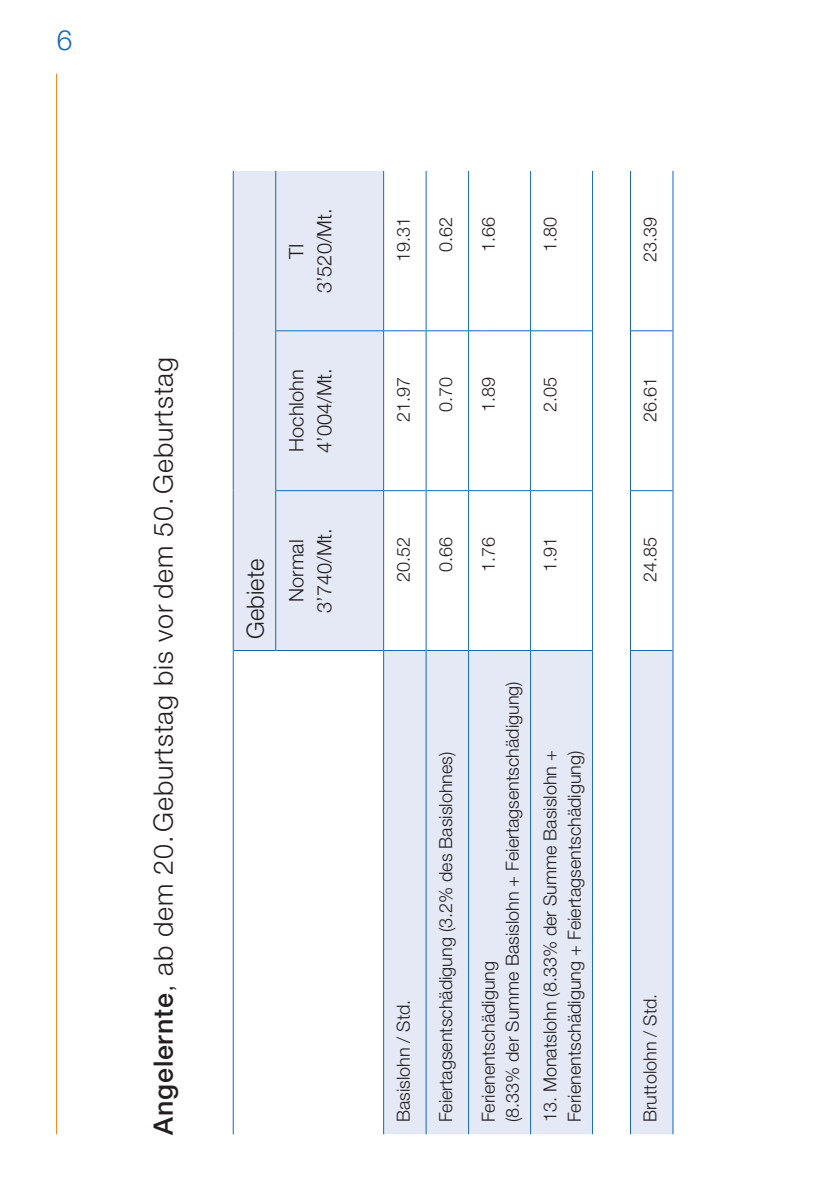
<style>
.page{position:relative;width:840px;height:1191px;background:#fff}
.page>*{position:absolute;margin:0;border:0;box-sizing:border-box;transform-origin:0 0}
.t1{font:300 28px "Helvetica Neue";color:#1768b4}
.t2{font:300 26.8px "Helvetica Neue";letter-spacing:.03em;color:#231f20}
.t3{font:300 23.8px "Helvetica Neue";color:#231f20}
.t4{font:300 20px/28px "Helvetica Neue";color:#231f20;text-align:center}
.t5{font:300 18px/24px "Helvetica Neue";color:#231f20}
.s1{font-weight:500}
.s2{font-family:"Helvetica Neue LT Std"}
</style>
<div class="page">
<hr style="left:56px;top:74px;width:1px;height:1060px;background:#f58220">
<svg style="left:234px;top:171px;width:438px;height:963px"></svg>
<hr style="left:233px;top:650px;width:1px;height:484px;background:#1768b4">
<hr style="left:233px;top:490px;width:1px;height:160px;background:#1768b4">
<hr style="left:233px;top:650px;width:42px;height:1px;background:#1768b4">
<hr style="left:233px;top:331px;width:1px;height:159px;background:#1768b4">
<hr style="left:233px;top:171px;width:1px;height:160px;background:#1768b4">
<hr style="left:275px;top:490px;width:1px;height:161px;background:#1768b4">
<hr style="left:276px;top:650px;width:107px;height:1px;background:#1768b4">
<hr style="left:275px;top:331px;width:1px;height:159px;background:#1768b4">
<hr style="left:275px;top:171px;width:1px;height:160px;background:#1768b4">
<hr style="left:276px;top:330px;width:107px;height:1px;background:#1768b4">
<hr style="left:276px;top:490px;width:107px;height:1px;background:#1768b4">
<hr style="left:383px;top:650px;width:1px;height:484px;background:#1768b4">
<hr style="left:383px;top:490px;width:1px;height:160px;background:#1768b4">
<hr style="left:383px;top:331px;width:1px;height:159px;background:#1768b4">
<hr style="left:384px;top:490px;width:41px;height:1px;background:#1768b4">
<hr style="left:383px;top:171px;width:1px;height:160px;background:#1768b4">
<hr style="left:426px;top:490px;width:42px;height:1px;background:#1768b4">
<hr style="left:468px;top:650px;width:1px;height:484px;background:#1768b4">
<hr style="left:468px;top:490px;width:1px;height:160px;background:#1768b4">
<hr style="left:468px;top:331px;width:1px;height:159px;background:#1768b4">
<hr style="left:468px;top:490px;width:62px;height:1px;background:#1768b4">
<hr style="left:468px;top:171px;width:1px;height:160px;background:#1768b4">
<hr style="left:530px;top:490px;width:62px;height:1px;background:#1768b4">
<hr style="left:592px;top:650px;width:1px;height:484px;background:#1768b4">
<hr style="left:592px;top:490px;width:1px;height:160px;background:#1768b4">
<hr style="left:592px;top:331px;width:1px;height:159px;background:#1768b4">
<hr style="left:592px;top:171px;width:1px;height:160px;background:#1768b4">
<hr style="left:630px;top:490px;width:42px;height:1px;background:#1768b4">
<hr style="left:384px;top:650px;width:41px;height:1px;background:#1768b4">
<hr style="left:384px;top:330px;width:41px;height:1px;background:#1768b4">
<hr style="left:425px;top:650px;width:1px;height:484px;background:#1768b4">
<hr style="left:425px;top:490px;width:1px;height:160px;background:#1768b4">
<hr style="left:426px;top:650px;width:42px;height:1px;background:#1768b4">
<hr style="left:425px;top:331px;width:1px;height:159px;background:#1768b4">
<hr style="left:425px;top:171px;width:1px;height:160px;background:#1768b4">
<hr style="left:426px;top:330px;width:42px;height:1px;background:#1768b4">
<hr style="left:468px;top:650px;width:62px;height:1px;background:#1768b4">
<hr style="left:468px;top:330px;width:62px;height:1px;background:#1768b4">
<hr style="left:530px;top:650px;width:1px;height:484px;background:#1768b4">
<hr style="left:530px;top:490px;width:1px;height:160px;background:#1768b4">
<hr style="left:530px;top:650px;width:62px;height:1px;background:#1768b4">
<hr style="left:530px;top:331px;width:1px;height:159px;background:#1768b4">
<hr style="left:530px;top:171px;width:1px;height:160px;background:#1768b4">
<hr style="left:530px;top:330px;width:62px;height:1px;background:#1768b4">
<hr style="left:629px;top:650px;width:1px;height:484px;background:#1768b4">
<hr style="left:629px;top:490px;width:1px;height:160px;background:#1768b4">
<hr style="left:630px;top:650px;width:42px;height:1px;background:#1768b4">
<hr style="left:629px;top:331px;width:1px;height:159px;background:#1768b4">
<hr style="left:629px;top:171px;width:1px;height:160px;background:#1768b4">
<hr style="left:630px;top:330px;width:42px;height:1px;background:#1768b4">
<hr style="left:672px;top:650px;width:1px;height:484px;background:#1768b4">
<hr style="left:672px;top:490px;width:1px;height:160px;background:#1768b4">
<hr style="left:672px;top:331px;width:1px;height:159px;background:#1768b4">
<hr style="left:672px;top:171px;width:1px;height:160px;background:#1768b4">
<h1 class="t1" style="left:57px;top:23px;width:17px">6</h1>
<h2 class="t2" style="left:147px;top:1134px;width:779px;rotate:-90deg"><span class="s1">Angelernte</span>, ab dem 20. Geburtstag bis vor dem 50. Geburtstag</h2>
<p class="t4" style="left:282px;top:293px;width:86px;rotate:-90deg">TI<br>3’520/Mt.</p>
<p class="t4" style="left:282px;top:453px;width:86px;text-align:left;rotate:-90deg">Hochlohn<br><span class="s2">4</span>’<span class="s2">004</span>/Mt.</p>
<h3 class="t3" style="left:241px;top:638px;width:81px;rotate:-90deg">Gebiete</h3>
<p class="t4" style="left:282px;top:613px;width:86px;rotate:-90deg">Normal<br>3’<span class="s2">740</span>/Mt.</p>
<p class="t5" style="left:390px;top:262px;width:47px;rotate:-90deg">19.31</p>
<p class="t5" style="left:433px;top:252px;width:37px;rotate:-90deg">0.62</p>
<p class="t5" style="left:475px;top:252px;width:37px;rotate:-90deg">1.66</p>
<p class="t5" style="left:537px;top:252px;width:37px;rotate:-90deg">1.80</p>
<p class="t5" style="left:390px;top:422px;width:47px;rotate:-90deg">21.<span class="s2">97</span></p>
<p class="t5" style="left:433px;top:412px;width:37px;rotate:-90deg">0.<span class="s2">70</span></p>
<p class="t5" style="left:475px;top:412px;width:37px;rotate:-90deg">1.<span class="s2">89</span></p>
<p class="t5" style="left:537px;top:412px;width:37px;rotate:-90deg">2.<span class="s2">05</span></p>
<p class="t5" style="left:390px;top:581px;width:47px;rotate:-90deg">20.<span class="s2">52</span></p>
<p class="t5" style="left:433px;top:571px;width:37px;rotate:-90deg">0.6<span class="s2">6</span></p>
<p class="t5" style="left:475px;top:571px;width:37px;rotate:-90deg">1.7<span class="s2">6</span></p>
<p class="t5" style="left:537px;top:571px;width:37px;rotate:-90deg">1.<span class="s2">91</span></p>
<p class="t5" style="left:390px;top:1122px;width:124px;rotate:-90deg">Basislohn / Std.</p>
<p class="t5" style="left:433px;top:1122px;width:372px;rotate:-90deg">Feiertagsentschädigung (3.2% des Basislohnes)</p>
<p class="t5" style="left:475px;top:1122px;width:442px;rotate:-90deg">Ferienentschädigung<br>(8.33% der Summe Basislohn + Feiertagsentschädigung)</p>
<p class="t5" style="left:537px;top:1122px;width:374px;rotate:-90deg">13. Monatslohn (8.33% der Summe Basislohn +<br>Ferienentschädigung + Feiertagsentschädigung)</p>
<p class="t5" style="left:637px;top:262px;width:47px;rotate:-90deg">23.39</p>
<p class="t5" style="left:637px;top:422px;width:47px;rotate:-90deg">26.<span class="s2">61</span></p>
<p class="t5" style="left:637px;top:581px;width:47px;rotate:-90deg">24.<span class="s2">85</span></p>
<p class="t5" style="left:637px;top:1122px;width:130px;rotate:-90deg">Bruttolohn / Std.</p>
</div>
